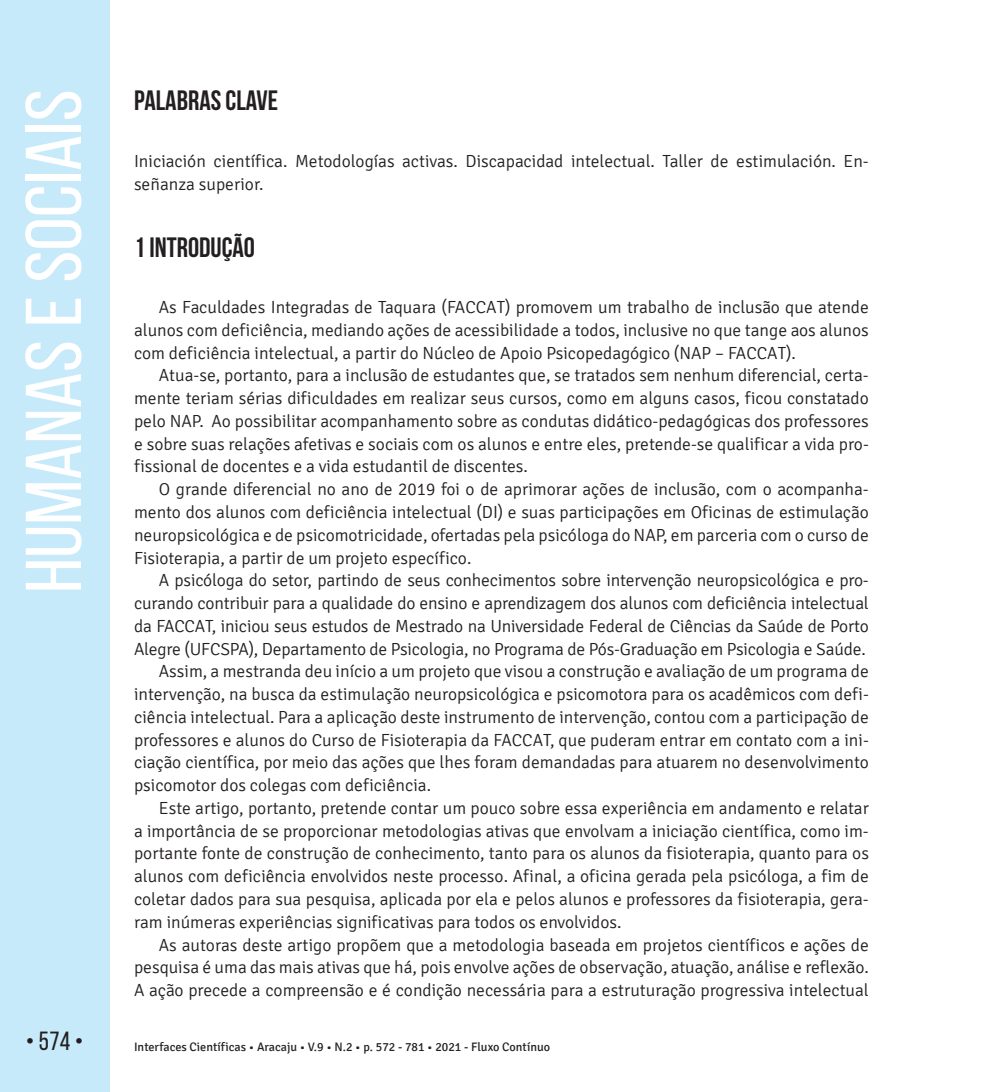
<style>
.page{position:relative;width:993px;height:1092px;background:#fff}
.page>*{position:absolute;margin:0;border:0;box-sizing:border-box;transform-origin:0 0}
.t1{font:78.75px "Bebas Neue";color:#fff;scale:1.09 1}
.t2{font:700 28px "Bebas Neue";color:#231f20}
.t3{font:26.25px "Bebas Neue";color:#231f20}
.t4{font:300 17.5px/22.8px "Signika";color:#231f20;text-align:justify}
.t5{font:12.25px "Signika";color:#231f20}
</style>
<div class="page">
<div style="left:0;top:0;width:109px;height:1091px;background:#c6eafa"></div>
<h1 class="t1" style="left:11px;top:593px;width:463px;rotate:-90deg">Humanas e Sociais</h1>
<h2 class="t2" style="left:134px;top:85px;width:146px">PALABRAS CLAVE</h2>
<p class="t4" style="left:134px;top:150px;width:736px">Iniciación científica. Metodologías activas. Discapacidad intelectual. Taller de estimulación. En&shy;señanza superior.</p>
<h2 class="t2" style="left:134px;top:232px;width:122px">1 INTRODUÇÃO</h2>
<p class="t4" style="left:134px;top:296px;width:736px;text-indent:25px">As Faculdades Integradas de Taquara (FACCAT) promovem um trabalho de inclusão que atende alunos com deficiência, mediando ações de acessibilidade a todos, inclusive no que tange aos alunos com deficiência intelectual, a partir do Núcleo de Apoio Psicopedagógico (NAP – FACCAT).</p>
<p class="t4" style="left:134px;top:364px;width:736px;text-indent:25px">Atua-se, portanto, para a inclusão de estudantes que, se tratados sem nenhum diferencial, certa&shy;mente teriam sérias dificuldades em realizar seus cursos, como em alguns casos, ficou constatado pelo NAP. Ao possibilitar acompanhamento sobre as condutas didático-pedagógicas dos professores e sobre suas relações afetivas e sociais com os alunos e entre eles, pretende-se qualificar a vida pro&shy;fissional de docentes e a vida estudantil de discentes.</p>
<p class="t4" style="left:134px;top:478px;width:736px;text-indent:25px">O grande diferencial no ano de 2019 foi o de aprimorar ações de inclusão, com o acompanha&shy;mento dos alunos com deficiência intelectual (DI) e suas participações em Oficinas de estimulação neuropsicológica e de psicomotricidade, ofertadas pela psicóloga do NAP, em parceria com o curso de Fisioterapia, a partir de um projeto específico.</p>
<p class="t4" style="left:159px;top:569px;width:711px">A psicóloga do setor, partindo de seus conhecimentos sobre intervenção neuropsicológica e pro-</p>
<p class="t4" style="left:134px;top:592px;width:736px">curando contribuir para a qualidade do ensino e aprendizagem dos alunos com deficiência intelectual</p>
<p class="t4" style="left:134px;top:615px;width:736px">da FACCAT, iniciou seus estudos de Mestrado na Universidade Federal de Ciências da Saúde de Porto</p>
<p class="t4" style="left:134px;top:637px;width:733px">Alegre (UFCSPA), Departamento de Psicologia, no Programa de Pós-Graduação em Psicologia e Saúde.</p>
<p class="t4" style="left:159px;top:660px;width:711px">Assim, a mestranda deu início a um projeto que visou a construção e avaliação de um programa de</p>
<p class="t4" style="left:134px;top:683px;width:736px">intervenção, na busca da estimulação neuropsicológica e psicomotora para os acadêmicos com defi-</p>
<p class="t4" style="left:134px;top:706px;width:736px">ciência intelectual. Para a aplicação deste instrumento de intervenção, contou com a participação de</p>
<p class="t4" style="left:134px;top:728px;width:736px">professores e alunos do Curso de Fisioterapia da FACCAT, que puderam entrar em contato com a ini-</p>
<p class="t4" style="left:134px;top:751px;width:736px">ciação científica, por meio das ações que lhes foram demandadas para atuarem no desenvolvimento</p>
<p class="t4" style="left:134px;top:774px;width:298px">psicomotor dos colegas com deficiência.</p>
<p class="t4" style="left:159px;top:797px;width:711px">Este artigo, portanto, pretende contar um pouco sobre essa experiência em andamento e relatar</p>
<p class="t4" style="left:134px;top:819px;width:736px">a importância de se proporcionar metodologias ativas que envolvam a iniciação científica, como im-</p>
<p class="t4" style="left:134px;top:842px;width:736px">portante fonte de construção de conhecimento, tanto para os alunos da fisioterapia, quanto para os</p>
<p class="t4" style="left:134px;top:865px;width:736px">alunos com deficiência envolvidos neste processo. Afinal, a oficina gerada pela psicóloga, a fim de</p>
<p class="t4" style="left:134px;top:888px;width:736px">coletar dados para sua pesquisa, aplicada por ela e pelos alunos e professores da fisioterapia, gera-</p>
<p class="t4" style="left:134px;top:910px;width:489px">ram inúmeras experiências significativas para todos os envolvidos.</p>
<p class="t4" style="left:159px;top:933px;width:711px">As autoras deste artigo propõem que a metodologia baseada em projetos científicos e ações de</p>
<p class="t4" style="left:134px;top:956px;width:736px">pesquisa é uma das mais ativas que há, pois envolve ações de observação, atuação, análise e reflexão.</p>
<p class="t4" style="left:134px;top:979px;width:736px">A ação precede a compreensão e é condição necessária para a estruturação progressiva intelectual</p>
<h3 class="t3" style="left:26px;top:1026px;width:59px">• 574 •</h3>
<p class="t5" style="left:134px;top:1040px;width:417px">Interfaces Científicas • Aracaju • V.9 • N.2 • p. 572 - 781 • 2021 - Fluxo Contínuo</p>
</div>
